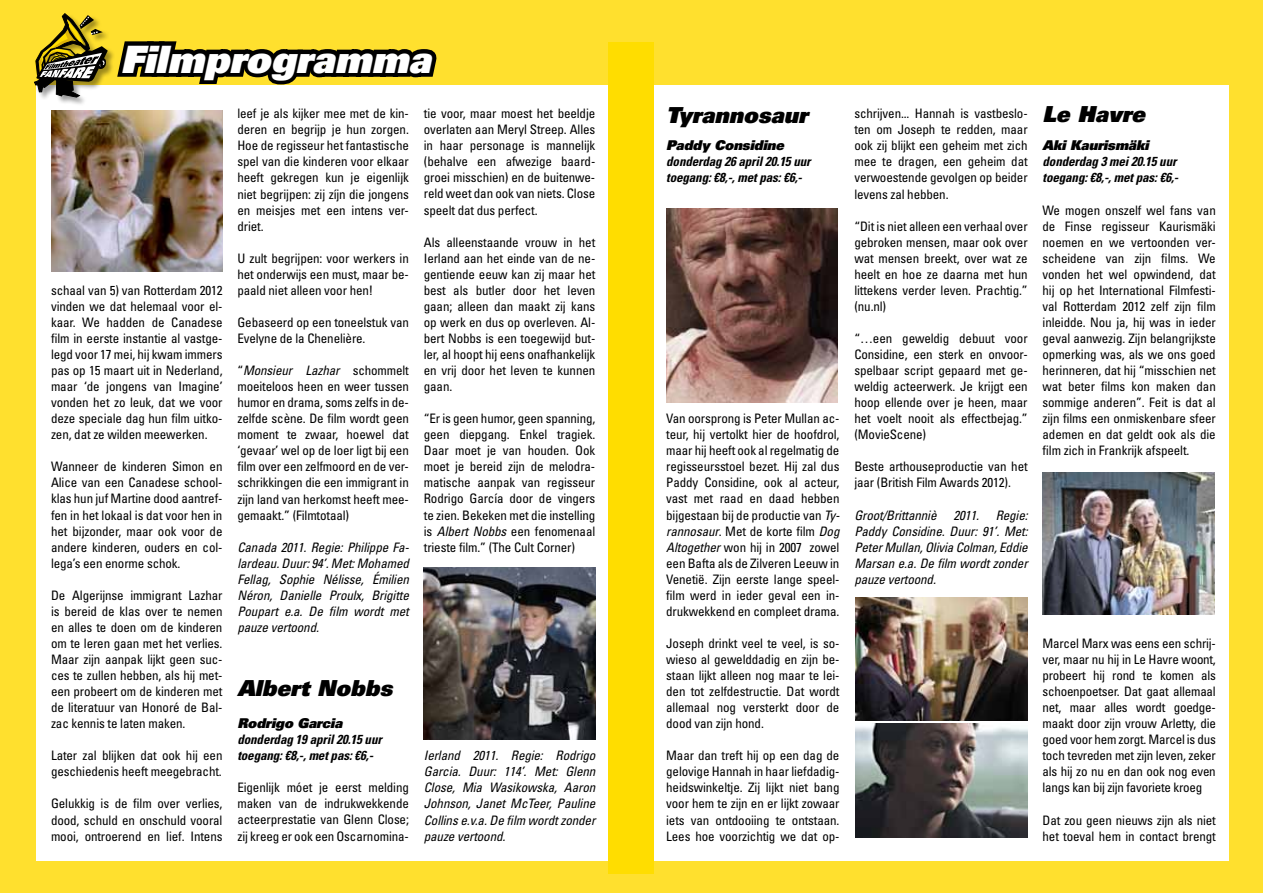
<style>
.page{position:relative;width:1263px;height:893px;background:#ffe02e}
.page>*{position:absolute;margin:0;border:0;box-sizing:border-box;transform-origin:0 0}
.t1{font:37.8px "Univers LT Std X Black Obl";color:#fff}
.t2{font:22.05px "Univers LT Std X Black Obl";color:#000}
.t3{font:13.5px "Univers LT Std X Black Obl";letter-spacing:-.01em;color:#000}
.t4{font:condensed 13.05px/16px "Univers LT Std";letter-spacing:-.01em;color:#000;text-align:justify}
.t5{font:italic condensed 13.05px/16px "Univers LT Std";letter-spacing:-.01em;color:#000;text-align:justify}
.t6{font:italic 700 condensed 13.05px/16px "Univers LT Std";letter-spacing:-.01em;color:#000}
.s1{font-style:italic}
</style>
<div class="page">
<div style="left:36px;top:85px;width:1192px;height:775px;background:#fff"></div>
<div style="left:609px;top:42px;width:45px;height:832px;background:#fd0"></div>
<svg style="left:34px;top:14px;width:403px;height:97px"></svg>
<img style="left:51px;top:111px;width:172px;height:160px">
<img style="left:424px;top:568px;width:171px;height:172px">
<img style="left:856px;top:597px;width:171px;height:123px">
<img style="left:856px;top:723px;width:171px;height:115px">
<img style="left:1042px;top:473px;width:172px;height:141px">
<img style="left:666px;top:208px;width:172px;height:195px">
<h1 class="t1" style="left:120px;top:34px;width:312px">Filmprogramma</h1>
<p class="t4" style="left:51px;top:282px;width:173px">schaal van 5) van Rotterdam 2012 vinden we dat helemaal voor el&shy;kaar. We hadden de Canadese film in eerste instantie al vastge&shy;legd voor 17 mei, hij kwam immers pas op 15 maart uit in Nederland, maar ‘de jongens van Imagine’ vonden het zo leuk, dat we voor deze speciale dag hun film uitko&shy;zen, dat ze wilden meewerken.</p>
<p class="t4" style="left:51px;top:458px;width:173px">Wanneer de kinderen Simon en Alice van een Canadese school&shy;klas hun juf Martine dood aantref&shy;fen in het lokaal is dat voor hen in het bijzonder, maar ook voor de andere kinderen, ouders en col&shy;lega’s een enorme schok.</p>
<p class="t4" style="left:51px;top:587px;width:173px">De Algerijnse immigrant Lazhar is bereid de klas over te nemen en alles te doen om de kinderen om te leren gaan met het verlies.<br>Maar zijn aanpak lijkt geen suc&shy;ces te zullen hebben, als hij met&shy;een probeert om de kinderen met de literatuur van Honoré de Bal&shy;zac kennis te laten maken.</p>
<p class="t4" style="left:51px;top:747px;width:173px">Later zal blijken dat ook hij een geschiedenis heeft meegebracht.</p>
<p class="t4" style="left:51px;top:796px;width:173px">Gelukkig is de film over verlies, dood, schuld en onschuld vooral mooi, ontroerend en lief. Intens</p>
<p class="t4" style="left:237px;top:105px;width:173px">leef je als kijker mee met de kin&shy;deren en begrijp je hun zorgen.<br>Hoe de regisseur het fantastische spel van die kinderen voor elkaar heeft gekregen kun je eigenlijk niet begrijpen: zij zíjn die jongens en meisjes met een intens ver&shy;driet.</p>
<p class="t4" style="left:237px;top:250px;width:173px">U zult begrijpen: voor werkers in het onderwijs een must, maar be&shy;paald niet alleen voor hen!</p>
<p class="t4" style="left:237px;top:314px;width:173px">Gebaseerd op een toneelstuk van<br>Evelyne de la Chenelière.</p>
<p class="t4" style="left:237px;top:362px;width:173px">“<span class="s1">Monsieur Lazhar</span> schommelt moeiteloos heen en weer tussen humor en drama, soms zelfs in de&shy;zelfde scène. De film wordt geen moment te zwaar, hoewel dat ‘gevaar’ wel op de loer ligt bij een film over een zelfmoord en de ver&shy;schrikkingen die een immigrant in zijn land van herkomst heeft mee&shy;gemaakt.” (Filmtotaal)</p>
<p class="t5" style="left:237px;top:539px;width:173px">Canada 2011. Regie: Philippe Fa&shy;lardeau. Duur: 94’. Met: Mohamed Fellag, Sophie Nélisse, Émilien Néron, Danielle Proulx, Brigitte Poupart e.a. De film wordt met pauze vertoond.</p>
<p class="t4" style="left:424px;top:105px;width:173px">tie voor, maar moest het beeldje overlaten aan Meryl Streep. Alles in haar personage is mannelijk (behalve een afwezige baard&shy;groei misschien) en de buitenwe&shy;reld weet dan ook van niets. Close speelt dat dus perfect.</p>
<p class="t4" style="left:424px;top:234px;width:173px">Als alleenstaande vrouw in het Ierland aan het einde van de ne&shy;gentiende eeuw kan zij maar het best als butler door het leven gaan; alleen dan maakt zij kans op werk en dus op overleven. Al&shy;bert Nobbs is een toegewijd but&shy;ler, al hoopt hij eens onafhankelijk en vrij door het leven te kunnen gaan.</p>
<p class="t4" style="left:424px;top:410px;width:173px">“Er is geen humor, geen spanning, geen diepgang. Enkel tragiek.<br>Daar moet je van houden. Ook moet je bereid zijn de melodra&shy;matische aanpak van regisseur Rodrigo García door de vingers te zien. Bekeken met die instelling is <span class="s1">Albert Nobbs</span> een fenomenaal trieste film.” (The Cult Corner)</p>
<h2 class="t2" style="left:237px;top:674px;width:156px">Albert Nobbs</h2>
<p class="t3" style="left:237px;top:714px;width:106px">Rodrigo Garcia</p>
<p class="t6" style="left:237px;top:732px;width:146px">donderdag 19 april 20.15 uur toegang: €8,-, met pas: €6,-</p>
<p class="t4" style="left:237px;top:779px;width:173px">Eigenlijk móet je eerst melding maken van de indrukwekkende acteerprestatie van Glenn Close; zij kreeg er ook een Oscarnomina-</p>
<p class="t5" style="left:424px;top:748px;width:173px">Ierland 2011. Regie: Rodrigo Garcia. Duur: 114’. Met: Glenn Close, Mia Wasikowska, Aaron Johnson, Janet McTeer, Pauline Collins e.v.a. De film wordt zonder pauze vertoond.</p>
<h2 class="t2" style="left:666px;top:100px;width:143px">Tyrannosaur</h2>
<p class="t3" style="left:666px;top:137px;width:119px">Paddy Considine</p>
<p class="t6" style="left:666px;top:154px;width:146px">donderdag 26 april 20.15 uur toegang: €8,-, met pas: €6,-</p>
<p class="t4" style="left:666px;top:410px;width:175px">Van oorsprong is Peter Mullan ac&shy;teur, hij vertolkt hier de hoofdrol, maar hij heeft ook al regelmatig de regisseursstoel bezet. Hij zal dus Paddy Considine, ook al acteur, vast met raad en daad hebben bijgestaan bij de productie van <span class="s1">Ty&shy;rannosaur</span>. Met de korte film <span class="s1">Dog Altogether</span> won hij in 2007 zowel een Bafta als de Zilveren Leeuw in Venetië. Zijn eerste lange speel&shy;film werd in ieder geval een in&shy;drukwekkend en compleet drama.</p>
<p class="t4" style="left:666px;top:635px;width:175px">Joseph drinkt veel te veel, is so&shy;wieso al gewelddadig en zijn be&shy;staan lijkt alleen nog maar te lei&shy;den tot zelfdestructie. Dat wordt allemaal nog versterkt door de dood van zijn hond.</p>
<p class="t4" style="left:666px;top:747px;width:175px">Maar dan treft hij op een dag de gelovige Hannah in haar liefdadig&shy;heidswinkeltje. Zij lijkt niet bang voor hem te zijn en er lijkt zowaar iets van ontdooiing te ontstaan.<br>Lees hoe voorzichtig we dat op-</p>
<p class="t4" style="left:854px;top:105px;width:175px">schrijven... Hannah is vastbeslo&shy;ten om Joseph te redden, maar ook zij blijkt een geheim met zich mee te dragen, een geheim dat verwoestende gevolgen op beider levens zal hebben.</p>
<p class="t4" style="left:854px;top:218px;width:175px">“Dit is niet alleen een verhaal over gebroken mensen, maar ook over wat mensen breekt, over wat ze heelt en hoe ze daarna met hun littekens verder leven. Prachtig.” (nu.nl)</p>
<p class="t4" style="left:854px;top:330px;width:175px">“…een geweldig debuut voor Considine, een sterk en onvoor&shy;spelbaar script gepaard met ge&shy;weldig acteerwerk. Je krijgt een hoop ellende over je heen, maar het voelt nooit als effectbejag.” (MovieScene)</p>
<p class="t4" style="left:854px;top:459px;width:175px">Beste arthouseproductie van het jaar (British Film Awards 2012).</p>
<p class="t5" style="left:854px;top:507px;width:84px">Groot/Brittanniè</p>
<p class="t5" style="left:953px;top:507px;width:27px">2011.</p>
<p class="t5" style="left:854px;top:507px;width:175px;text-indent:141px">Regie:<br>Paddy Considine. Duur: 91’. Met:<br>Peter Mullan, Olivia Colman, Eddie Marsan e.a. De film wordt zonder pauze vertoond.</p>
<h2 class="t2" style="left:1042px;top:100px;width:104px">Le Havre</h2>
<p class="t3" style="left:1042px;top:137px;width:108px">Aki Kaurismäki</p>
<p class="t6" style="left:1042px;top:154px;width:137px">donderdag 3 mei 20.15 uur toegang: €8,-, met pas: €6,-</p>
<p class="t4" style="left:1042px;top:202px;width:175px">We mogen onszelf wel fans van de Finse regisseur Kaurismäki noemen en we vertoonden ver&shy;scheidene van zijn films. We vonden het wel opwindend, dat hij op het International Filmfesti&shy;val Rotterdam 2012 zelf zijn film inleidde. Nou ja, hij was in ieder geval aanwezig. Zijn belangrijkste opmerking was, als we ons goed herinneren, dat hij “misschien net wat beter films kon maken dan sommige anderen”. Feit is dat al zijn films een onmiskenbare sfeer ademen en dat geldt ook als die film zich in Frankrijk afspeelt.</p>
<p class="t4" style="left:1042px;top:635px;width:175px">Marcel Marx was eens een schrij&shy;ver, maar nu hij in Le Havre woont, probeert hij rond te komen als schoenpoetser. Dat gaat allemaal net, maar alles wordt goedge&shy;maakt door zijn vrouw Arletty, die goed voor hem zorgt. Marcel is dus toch tevreden met zijn leven, zeker als hij zo nu en dan ook nog even langs kan bij zijn favoriete kroeg</p>
<p class="t4" style="left:1042px;top:812px;width:175px">Dat zou geen nieuws zijn als niet het toeval hem in contact brengt</p>
</div>
